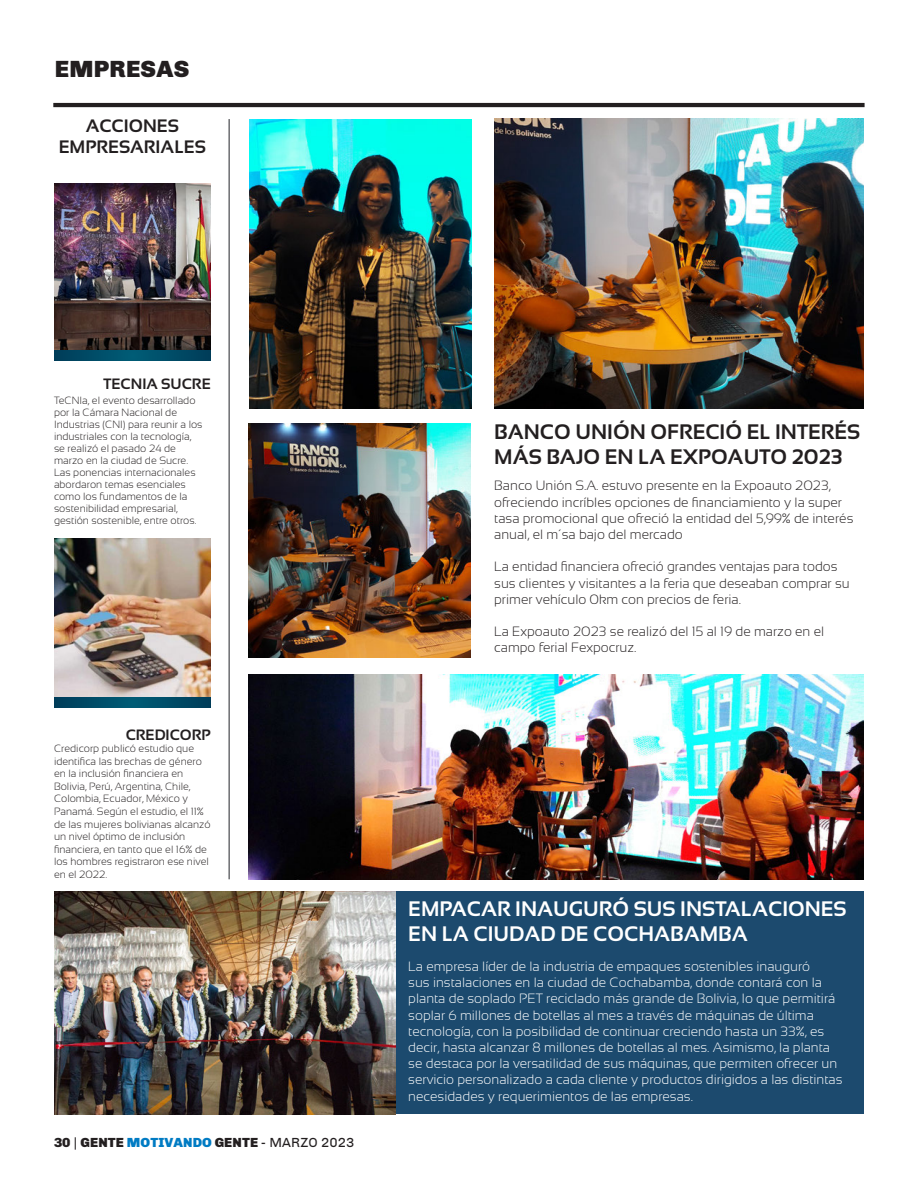
<style>
.page{position:relative;width:918px;height:1188px;background:#fff}
.page>*{position:absolute;margin:0;border:0;box-sizing:border-box;transform-origin:0 0}
.RUBRIC_TITLE{font:900 24px "Chivo";letter-spacing:.01em;color:#231f20}
.SUB_TITLE{font:700 21px/25.5px "Sansation";color:#fff}
.SUB_TITLE-2{font:700 21px/25.2px "Sansation";color:#231f20}
.NEWS_CONTR{font:700 18px/21.6px "Sansation";color:#231f20;text-align:center}
.CONTRIBUTOR_S_NAME{font:700 15px "Sansation";color:#231f20}
.CREDIT_TITLE{font:300 13.5px/16.2px "Sansation";color:#fff}
.CREDIT_TITLE-2{font:300 13.5px/16.2px "Sansation";color:#231f20}
.t1{font:900 13.5px "Chivo";letter-spacing:.01em;color:#231f20}
.CONTRIBUTOR_S_CREDIT{font:300 10.5px/12px "Sansation";color:#231f20}
.s1{font-weight:400}
.s2{color:#007bc3}
</style>
<div class="page">
<hr style="left:53px;top:103px;width:812px;height:4px;background:#231f20">
<img style="left:248px;top:423px;width:222px;height:235px">
<img style="left:249px;top:119px;width:223px;height:290px">
<img style="left:494px;top:119px;width:370px;height:290px">
<img style="left:54px;top:183px;width:157px;height:167px">
<img style="left:54px;top:538px;width:157px;height:159px">
<svg style="left:54px;top:350px;width:157px;height:11px"></svg>
<svg style="left:54px;top:697px;width:157px;height:10px"></svg>
<img style="left:248px;top:675px;width:616px;height:204px">
<hr style="left:228px;top:119px;width:2px;height:760px;background:#6c6d70">
<div style="left:54px;top:892px;width:810px;height:222px;background:#1c4a6e"></div>
<img style="left:54px;top:892px;width:342px;height:222px">
<p class="RUBRIC_TITLE" style="left:55px;top:54px;width:136px">EMPRESAS</p>
<p class="NEWS_CONTR" style="left:59px;top:115px;width:149px">ACCIONES<br>EMPRESARIALES</p>
<p class="CONTRIBUTOR_S_NAME" style="left:104px;top:375px;width:109px">TECNIA SUCRE</p>
<p class="CONTRIBUTOR_S_CREDIT" style="left:54px;top:394px;width:150px">TeCNIa, el evento desarrollado por la Cámara Nacional de<br>Industrias (CNI) para reunir a los industriales con la tecnología, se realizó el pasado 24 de marzo en la ciudad de Sucre.<br>Las ponencias internacionales abordaron temas esenciales como los fundamentos de la sostenibilidad empresarial, gestión sostenible, entre otros.</p>
<p class="CONTRIBUTOR_S_NAME" style="left:126px;top:727px;width:87px">CREDICORP</p>
<p class="CONTRIBUTOR_S_CREDIT" style="left:54px;top:742px;width:158px;line-height:12.6px">Credicorp publicó estudio que identifica las brechas de género en la inclusión financiera en<br>Bolivia, Perú, Argentina, Chile,<br>Colombia, Ecuador, México y<br>Panamá. Según el estudio, el 11% de las mujeres bolivianas alcanzó un nivel óptimo de inclusión financiera, en tanto que el 16% de los hombres registraron ese nivel en el 2022.</p>
<p class="t1" style="left:54px;top:1134px;width:302px">30 <span class="s1">|</span> GENTE <span class="s2">MOTIVANDO</span> GENTE <span class="s1">- MARZO 2023</span></p>
<p class="SUB_TITLE-2" style="left:494px;top:419px;width:368px">BANCO UNIÓN OFRECIÓ EL INTERÉS<br>MÁS BAJO EN LA EXPOAUTO 2023</p>
<p class="CREDIT_TITLE-2" style="left:494px;top:478px;width:361px">Banco Unión S.A. estuvo presente en la Expoauto 2023, ofreciendo incríbles opciones de financiamiento y la super tasa promocional que ofreció la entidad del 5,99% de interés anual, el m´sa bajo del mercado</p>
<p class="CREDIT_TITLE-2" style="left:494px;top:559px;width:357px">La entidad financiera ofreció grandes ventajas para todos sus clientes y visitantes a la feria que deseaban comprar su primer vehículo 0km con precios de feria.</p>
<p class="CREDIT_TITLE-2" style="left:494px;top:623px;width:332px">La Expoauto 2023 se realizó del 15 al 19 de marzo en el campo ferial Fexpocruz.</p>
<p class="SUB_TITLE" style="left:408px;top:896px;width:440px">EMPACAR INAUGURÓ SUS INSTALACIONES<br>EN LA CIUDAD DE COCHABAMBA</p>
<p class="CREDIT_TITLE" style="left:408px;top:958px;width:436px">La empresa líder de la industria de empaques sostenibles inauguró<br>sus instalaciones en la ciudad de Cochabamba, donde contará con la planta de soplado PET reciclado más grande de Bolivia, lo que permitirá soplar 6 millones de botellas al mes a través de máquinas de última tecnología, con la posibilidad de continuar creciendo hasta un 33%, es decir, hasta alcanzar 8 millones de botellas al mes. Asimismo, la planta se destaca por la versatilidad de sus máquinas, que permiten ofrecer un servicio personalizado a cada cliente y productos dirigidos a las distintas necesidades y requerimientos de las empresas.</p>
</div>
